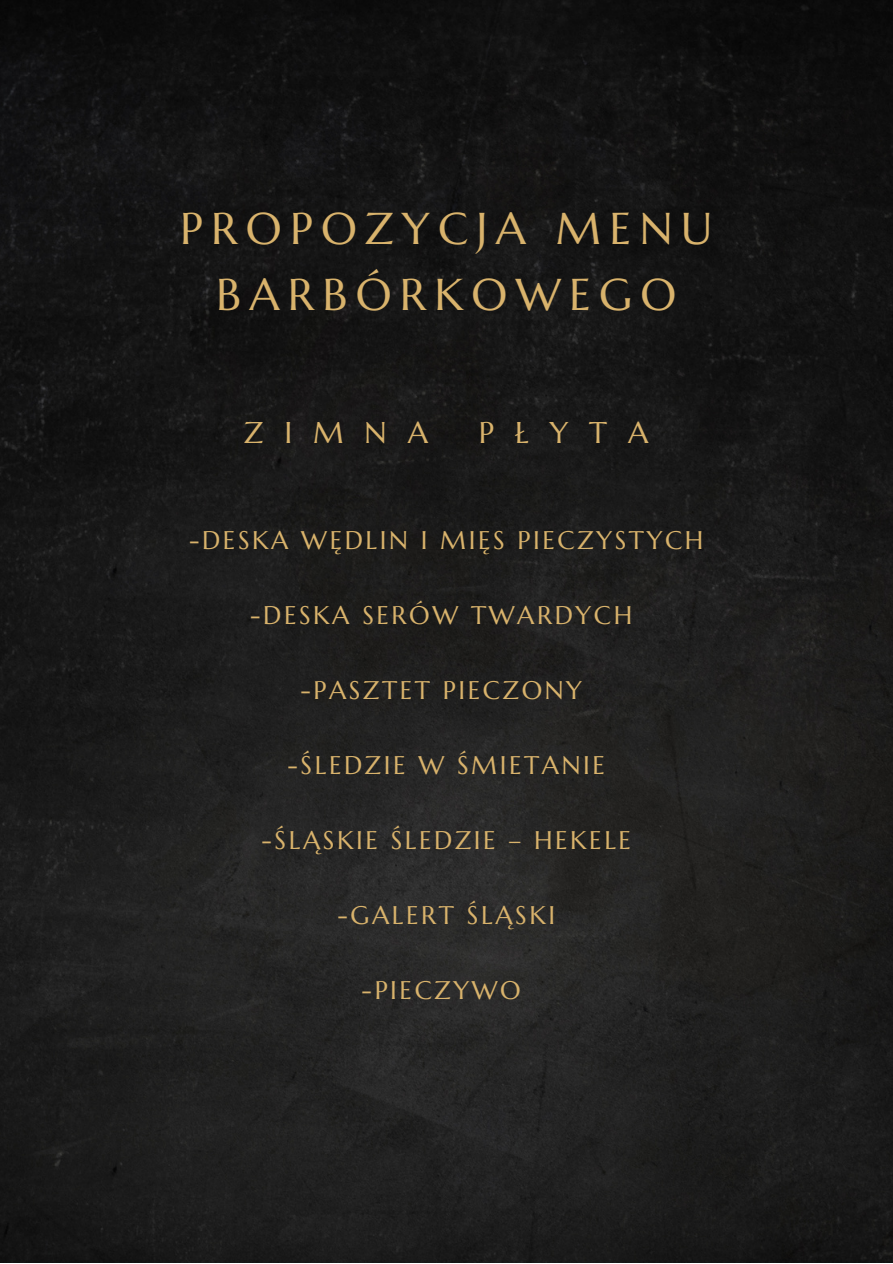
<style>
.page{position:relative;width:893px;height:1264px;background:#fff}
.page>*{position:absolute;margin:0;border:0;box-sizing:border-box;transform-origin:0 0}
.t1{font:44.55px/65.2px "Marcellus";letter-spacing:.185em;color:#d9b36c;text-align:center}
.t2{font:30px "Marcellus";letter-spacing:.695em;color:#d9b36c}
.t3{font:25.5px "Marcellus";letter-spacing:.1em;color:#d9b36c}
</style>
<div class="page">
<img style="left:0;top:0;width:892px;height:1262px">
<p class="t1" style="left:180px;top:196px;width:533px">PROPOZYCJA MENU<br>BARBÓRKOWEGO</p>
<p class="t2" style="left:244px;top:413px;width:185px">ZIMNA</p>
<p class="t2" style="left:479px;top:413px;width:171px">PŁYTA</p>
<p class="t3" style="left:189px;top:524px;width:516px">-DESKA WĘDLIN I MIĘS PIECZYSTYCH</p>
<p class="t3" style="left:250px;top:599px;width:383px">-DESKA SERÓW TWARDYCH</p>
<p class="t3" style="left:300px;top:674px;width:283px">-PASZTET PIECZONY</p>
<p class="t3" style="left:287px;top:749px;width:319px">-ŚLEDZIE W ŚMIETANIE</p>
<p class="t3" style="left:261px;top:824px;width:371px">-ŚLĄSKIE ŚLEDZIE – HEKELE</p>
<p class="t3" style="left:337px;top:899px;width:219px">-GALERT ŚLĄSKI</p>
<p class="t3" style="left:361px;top:974px;width:161px">-PIECZYWO</p>
</div>
